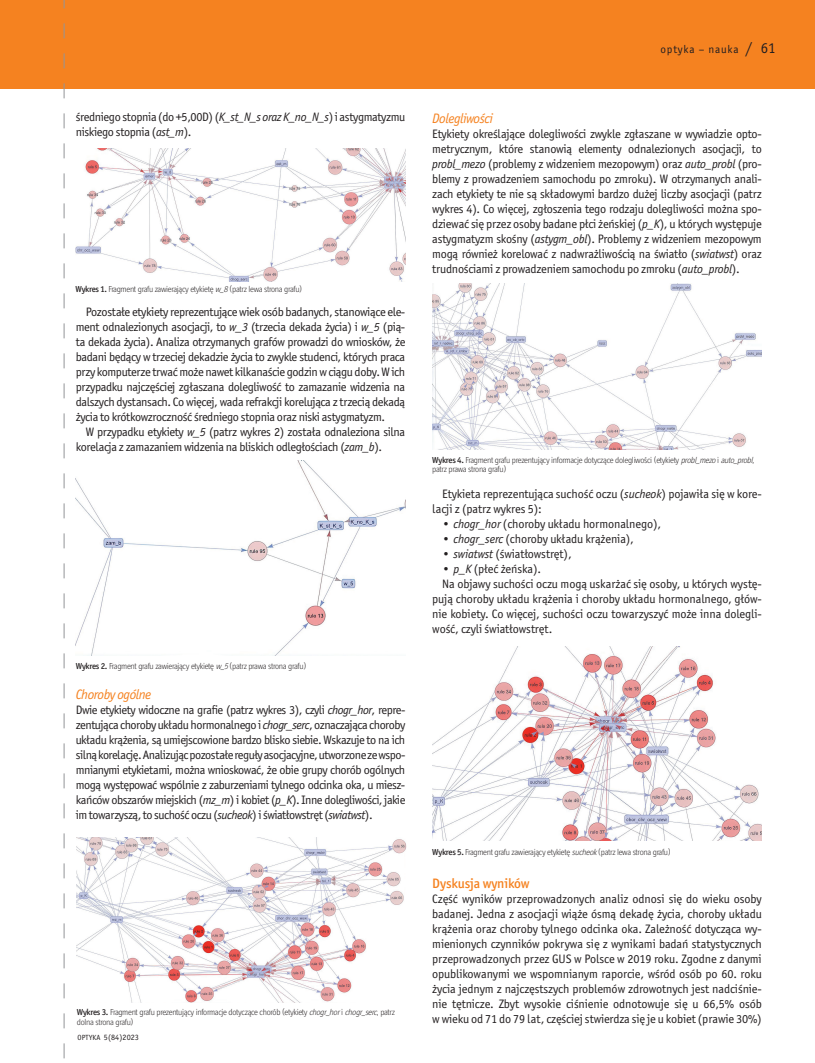
<style>
.page{position:relative;width:815px;height:1063px;background:#fff}
.page>*{position:absolute;margin:0;border:0;box-sizing:border-box;transform-origin:0 0}
.t1{font:italic 13.75px "Officina Sans ITC Pro";letter-spacing:-.03em;color:#f58220}
.t2{font:500 13.75px "Officina Sans ITC Pro";letter-spacing:-.01em;color:#f58220}
.t3{font:12.25px/15px "Officina Sans ITC Pro";letter-spacing:-.01em;color:#231f20;text-align:justify}
.t4{font:12.25px/15px "Officina Sans ITC Pro";letter-spacing:-.03em;color:#231f20}
.t5{font:11.25px "Officina Sans ITC Pro";letter-spacing:.075em;color:#231f20}
.t6{font:300 8.75px/9.1px "Officina Display Pl ITC";letter-spacing:-.03em;color:#231f20}
.t7{font:8.12px "Officina Sans ITC Pro";letter-spacing:.01em;color:#231f20}
.s1{font-style:italic}
.s2{font-family:"Officina Sans ITC Pro";font-weight:500}
.s3{font-size:7.5px}
.s4{font-size:15px}
</style>
<div class="page">
<div style="left:0;top:0;width:815px;height:89px;background:#f58220"></div>
<svg style="left:64px;top:0;width:1px;height:1059px"></svg>
<img style="left:76px;top:149px;width:329px;height:132px">
<img style="left:76px;top:461px;width:329px;height:195px">
<img style="left:77px;top:838px;width:329px;height:164px">
<img style="left:432px;top:283px;width:330px;height:166px">
<img style="left:432px;top:646px;width:330px;height:195px">
<p class="t4" style="left:76px;top:110px;width:331px">średniego stopnia (do +5,00D) (<span class="s1">K_st_N_s oraz K_no_N_s</span>) i astygmatyzmu niskiego stopnia (<span class="s1">ast_m</span>).</p>
<p class="t6" style="left:76px;top:284px;width:228px"><span class="s2">Wykres 1.</span> Fragment grafu zawierający etykietę <span class="s1">w_8</span>(patrz lewa strona grafu)</p>
<p class="t3" style="left:76px;top:305px;width:331px;text-indent:10px">Pozostałe etykiety reprezentujące wiek osób badanych, stanowiące ele&shy;ment odnalezionych asocjacji, to <span class="s1">w_3</span> (trzecia dekada życia) i <span class="s1">w_5</span> (pią&shy;ta dekada życia). Analiza otrzymanych grafów prowadzi do wniosków, że badani będący w trzeciej dekadzie życia to zwykle studenci, których praca przy komputerze trwać może nawet kilkanaście godzin w ciągu doby. W ich przypadku najczęściej zgłaszana dolegliwość to zamazanie widzenia na dalszych dystansach. Co więcej, wada refrakcji korelująca z trzecią dekadą życia to krótkowzroczność średniego stopnia oraz niski astygmatyzm.</p>
<p class="t4" style="left:76px;top:425px;width:331px;text-indent:10px">W przypadku etykiety <span class="s1">w_5</span> (patrz wykres 2) została odnaleziona silna korelacja z zamazaniem widzenia na bliskich odległościach (<span class="s1">zam_b</span>).</p>
<p class="t6" style="left:76px;top:662px;width:232px"><span class="s2">Wykres 2.</span> Fragment grafu zawierający etykietę <span class="s1">w_5</span>(patrz prawa strona grafu)</p>
<p class="t1" style="left:76px;top:686px;width:77px">Choroby ogólne</p>
<p class="t3" style="left:76px;top:702px;width:331px">Dwie etykiety widoczne na grafie (patrz wykres 3), czyli <span class="s1">chogr_hor</span>, repre&shy;zentująca choroby układu hormonalnego i <span class="s1">chogr_serc</span>, oznaczająca choroby układu krążenia, są umiejscowione bardzo blisko siebie. Wskazuje to na ich silną korelację. Analizując pozostałe reguły asocjacyjne, utworzone ze wspo&shy;mnianymi etykietami, można wnioskować, że obie grupy chorób ogólnych mogą występować wspólnie z zaburzeniami tylnego odcinka oka, u miesz&shy;kańców obszarów miejskich (<span class="s1">mz_m</span>) i kobiet (<span class="s1">p_K</span>). Inne dolegliwości, jakie im towarzyszą, to suchość oczu (<span class="s1">sucheok</span>) i światłowstręt (<span class="s1">swiatwst</span>).</p>
<p class="t6" style="left:77px;top:1008px;width:320px"><span class="s2">Wykres 3.</span> Fragment grafu prezentujący informacje dotyczące chorób (etykiety <span class="s1">chogr_hor</span>i <span class="s1">chogr_serc</span>, patrz dolna strona grafu)</p>
<p class="t7" style="left:78px;top:1033px;width:63px"><span class="s3">OPTYKA</span> 5(84)2023</p>
<p class="t5" style="left:660px;top:42px;width:117px">optyka – nauka <span class="s4">/ 61</span></p>
<p class="t1" style="left:432px;top:111px;width:62px">Dolegliwości</p>
<p class="t3" style="left:432px;top:126px;width:331px">Etykiety określające dolegliwości zwykle zgłaszane w wywiadzie opto&shy;metrycznym, które stanowią elementy odnalezionych asocjacji, to <span class="s1">probl_mezo</span> (problemy z widzeniem mezopowym) oraz <span class="s1">auto_probl</span> (pro&shy;blemy z prowadzeniem samochodu po zmroku). W otrzymanych anali&shy;zach etykiety te nie są składowymi bardzo dużej liczby asocjacji (patrz wykres 4). Co więcej, zgłoszenia tego rodzaju dolegliwości można spo&shy;dziewać się przez osoby badane płci żeńskiej (<span class="s1">p_K</span>), u których występuje astygmatyzm skośny (<span class="s1">astygm_obl</span>). Problemy z widzeniem mezopowym mogą również korelować z nadwrażliwością na światło (<span class="s1">swiatwst</span>) oraz trudnościami z prowadzeniem samochodu po zmroku (<span class="s1">auto_probl</span>).</p>
<p class="t6" style="left:432px;top:455px;width:324px"><span class="s2">Wykres 4.</span> Fragment grafu prezentujący informacje dotyczące dolegliwości (etykiety <span class="s1">probl_mezo</span>i <span class="s1">auto_probl</span>, patrz prawa strona grafu)</p>
<p class="t3" style="left:432px;top:486px;width:331px;text-indent:10px">Etykieta reprezentująca suchość oczu (<span class="s1">sucheok</span>) pojawiła się w kore&shy;lacji z (patrz wykres 5):</p>
<p class="t3" style="left:443px;top:516px;width:220px"><span class="s1">• chogr_hor</span> (choroby układu hormonalnego),</p>
<p class="t3" style="left:443px;top:531px;width:192px"><span class="s1">• chogr_serc</span> (choroby układu krążenia),</p>
<p class="t3" style="left:443px;top:546px;width:130px"><span class="s1">• swiatwst</span> (światłowstręt),</p>
<p class="t3" style="left:443px;top:561px;width:100px"><span class="s1">• p_K</span> (płeć żeńska).</p>
<p class="t3" style="left:442px;top:576px;width:321px">Na objawy suchości oczu mogą uskarżać się osoby, u których wystę-</p>
<p class="t3" style="left:432px;top:591px;width:331px">pują choroby układu krążenia i choroby układu hormonalnego, głów-</p>
<p class="t3" style="left:432px;top:606px;width:331px">nie kobiety. Co więcej, suchości oczu towarzyszyć może inna dolegli-</p>
<p class="t3" style="left:432px;top:621px;width:122px">wość, czyli światłowstręt.</p>
<p class="t6" style="left:432px;top:847px;width:240px"><span class="s2">Wykres 5.</span> Fragment grafu zawierający etykietę <span class="s1">sucheok</span>(patrz lewa strona grafu)</p>
<p class="t2" style="left:432px;top:875px;width:99px">Dyskusja wyników</p>
<p class="t3" style="left:432px;top:891px;width:331px">Część wyników przeprowadzonych analiz odnosi się do wieku osoby badanej. Jedna z asocjacji wiąże ósmą dekadę życia, choroby układu krążenia oraz choroby tylnego odcinka oka. Zależność dotycząca wy&shy;mienionych czynników pokrywa się z wynikami badań statystycznych przeprowadzonych przez GUS w Polsce w 2019 roku. Zgodne z danymi opublikowanymi we wspomnianym raporcie, wśród osób po 60. roku życia jednym z najczęstszych problemów zdrowotnych jest nadciśnie&shy;nie tętnicze. Zbyt wysokie ciśnienie odnotowuje się u 66,5% osób w wieku od 71 do 79 lat, częściej stwierdza się je u kobiet (prawie 30%)</p>
</div>
